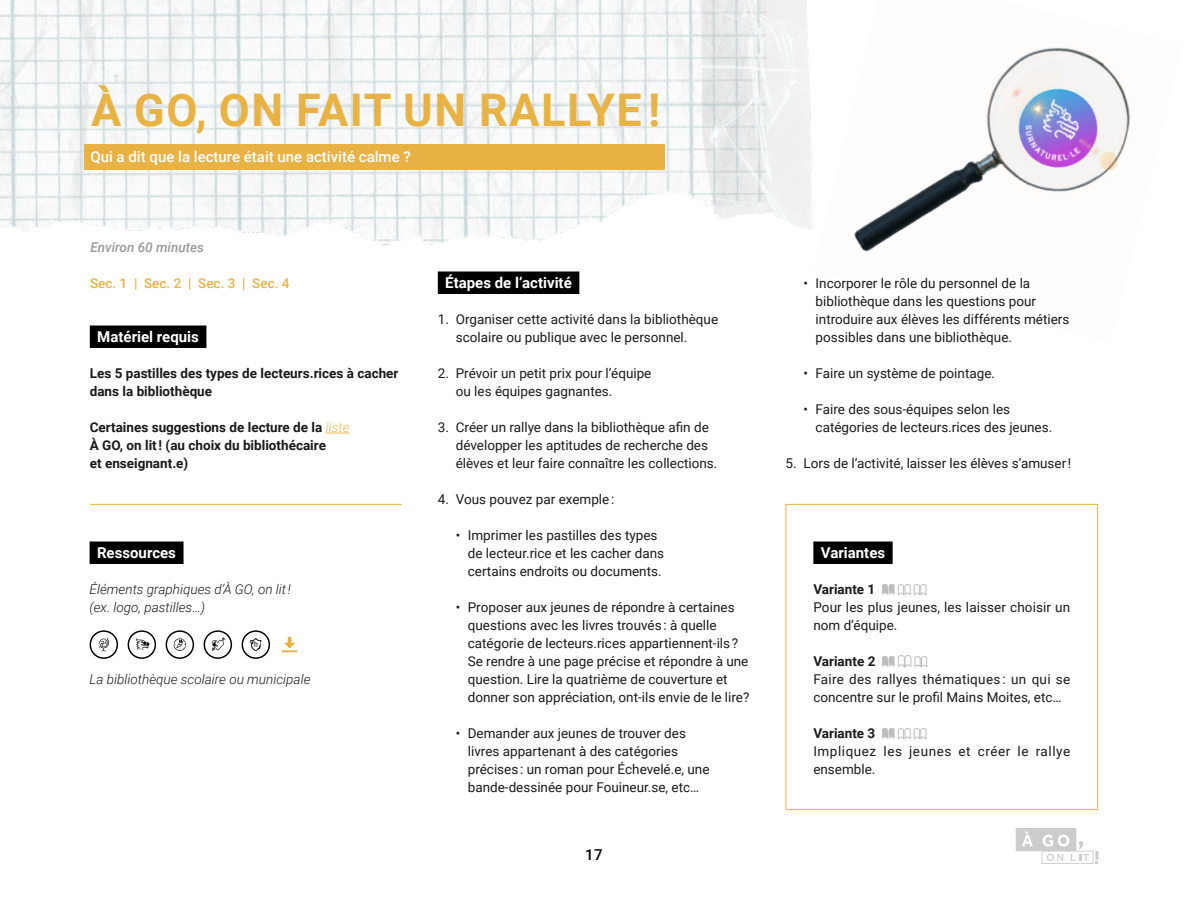
<style>
.page{position:relative;width:1188px;height:918px;background:#fff}
.page>*{position:absolute;margin:0;border:0;box-sizing:border-box;transform-origin:0 0}
.t1{font:700 45px "Roboto";letter-spacing:.035em;color:#e8b244}
.t2{font:700 15px "Roboto";color:#fff}
.t3{font:500 15px "Roboto";color:#fff}
.t4{font:500 15px "Roboto";color:#000}
.t5{font:13.5px/18px "Roboto";color:#1a1a1a}
.t6{font:700 13.5px/18px "Roboto";color:#1a1a1a}
.t7{font:italic 300 13.5px/18px "Roboto";color:#1a1a1a}
.t8{font:13.5px/18px "Roboto";letter-spacing:.04em;color:#1a1a1a}
.t9{font:500 13.5px "Roboto";color:#e8b244}
.t10{font:italic 500 13.5px "Roboto";color:#999}
.s1{font-weight:300;font-style:italic;color:#eaba57}
</style>
<div class="page">
<img style="left:854px;top:47px;width:277px;height:205px">
<img style="left:0;top:0;width:849px;height:515px">
<div style="left:84px;top:145px;width:581px;height:25px;background:#e8b244"></div>
<div style="left:90px;top:326px;width:116px;height:22px;background:#000"></div>
<svg style="left:326px;top:433px;width:24px;height:1px"></svg>
<div style="left:438px;top:272px;width:141px;height:22px;background:#000"></div>
<div style="left:813px;top:542px;width:80px;height:22px;background:#000"></div>
<svg style="left:882px;top:584px;width:45px;height:12px"></svg>
<svg style="left:882px;top:655px;width:45px;height:13px"></svg>
<svg style="left:882px;top:728px;width:45px;height:12px"></svg>
<div style="left:786px;top:504px;width:312px;height:306px;border:1px solid #e8b244"></div>
<hr style="left:90px;top:504px;width:312px;height:1px;background:#e8b244">
<svg style="left:1016px;top:828px;width:82px;height:36px"></svg>
<div style="left:90px;top:542px;width:94px;height:22px;background:#000"></div>
<svg style="left:90px;top:630px;width:28px;height:29px"></svg>
<svg style="left:128px;top:630px;width:28px;height:29px"></svg>
<svg style="left:166px;top:630px;width:28px;height:29px"></svg>
<svg style="left:204px;top:630px;width:28px;height:29px"></svg>
<svg style="left:242px;top:630px;width:28px;height:29px"></svg>
<svg style="left:282px;top:637px;width:15px;height:15px"></svg>
<h1 class="t1" style="left:91px;top:84px;width:571px">À GO, ON FAIT UN RALLYE !</h1>
<p class="t3" style="left:90px;top:148px;width:322px">Qui a dit que la lecture était une activité calme ?</p>
<p class="t10" style="left:90px;top:239px;width:115px">Environ 60 minutes</p>
<p class="t2" style="left:445px;top:274px;width:128px">Étapes de l’activité</p>
<p class="t5" style="left:456px;top:310px;width:264px;text-indent:-18px">1. Organiser cette activité dans la bibliothèque scolaire ou publique avec le personnel.</p>
<p class="t5" style="left:456px;top:364px;width:197px;text-indent:-18px">2. Prévoir un petit prix pour l’équipe ou les équipes gagnantes.</p>
<p class="t5" style="left:456px;top:418px;width:263px;text-indent:-18px">3. Créer un rallye dans la bibliothèque afin de développer les aptitudes de recherche des élèves et leur faire connaître les collections.</p>
<p class="t5" style="left:438px;top:490px;width:178px">4. Vous pouvez par exemple :</p>
<p class="t5" style="left:468px;top:526px;width:198px;text-indent:-12px">• Imprimer les pastilles des types de lecteur.rice et les cacher dans certains endroits ou documents.</p>
<p class="t5" style="left:468px;top:598px;width:283px;text-indent:-12px">• Proposer aux jeunes de répondre à certaines questions avec les livres trouvés : à quelle catégorie de lecteurs.rices appartiennent‑ils ?<br>Se rendre à une page précise et répondre à une question. Lire la quatrième de couverture et donner son appréciation, ont‑ils envie de le lire?</p>
<p class="t5" style="left:468px;top:724px;width:243px;text-indent:-12px">• Demander aux jeunes de trouver des livres appartenant à des catégories précises : un roman pour Échevelé.e, une bande-dessinée pour Fouineur.se, etc…</p>
<p class="t9" style="left:90px;top:275px;width:201px">Sec. 1 | Sec. 2 | Sec. 3 | Sec. 4</p>
<p class="t5" style="left:816px;top:274px;width:255px;text-indent:-12px">• Incorporer le rôle du personnel de la bibliothèque dans les questions pour introduire aux élèves les différents métiers possibles dans une bibliothèque.</p>
<p class="t5" style="left:804px;top:364px;width:193px">• Faire un système de pointage.</p>
<p class="t5" style="left:816px;top:400px;width:238px;text-indent:-12px">• Faire des sous-équipes selon les catégories de lecteurs.rices des jeunes.</p>
<p class="t5" style="left:786px;top:454px;width:287px">5. Lors de l’activité, laisser les élèves s’amuser !</p>
<p class="t2" style="left:97px;top:328px;width:103px">Matériel requis</p>
<p class="t6" style="left:90px;top:364px;width:310px">Les 5 pastilles des types de lecteurs.rices à cacher dans la bibliothèque</p>
<p class="t6" style="left:90px;top:418px;width:261px">Certaines suggestions de lecture de la <span class="s1">liste<br></span>À GO, on lit ! (au choix du bibliothécaire<br>et enseignant.e)</p>
<p class="t2" style="left:821px;top:544px;width:66px">Variantes</p>
<p class="t6" style="left:813px;top:580px;width:64px">Variante 1</p>
<p class="t5" style="left:813px;top:598px;width:258px">Pour les plus jeunes, les laisser choisir un nom d’équipe.</p>
<p class="t6" style="left:813px;top:652px;width:64px">Variante 2</p>
<p class="t5" style="left:813px;top:670px;width:258px">Faire des rallyes thématiques : un qui se concentre sur le profil Mains Moites, etc…</p>
<p class="t6" style="left:813px;top:724px;width:64px">Variante 3</p>
<p class="t8" style="left:813px;top:742px;width:258px">Impliquez les jeunes et créer le rallye ensemble.</p>
<p class="t2" style="left:97px;top:544px;width:80px">Ressources</p>
<p class="t7" style="left:90px;top:580px;width:203px">Éléments graphiques d’À GO, on lit ! (ex. logo, pastilles…)</p>
<p class="t7" style="left:90px;top:670px;width:222px">La bibliothèque scolaire ou municipale</p>
<p class="t4" style="left:585px;top:847px;width:19px">17</p>
</div>
